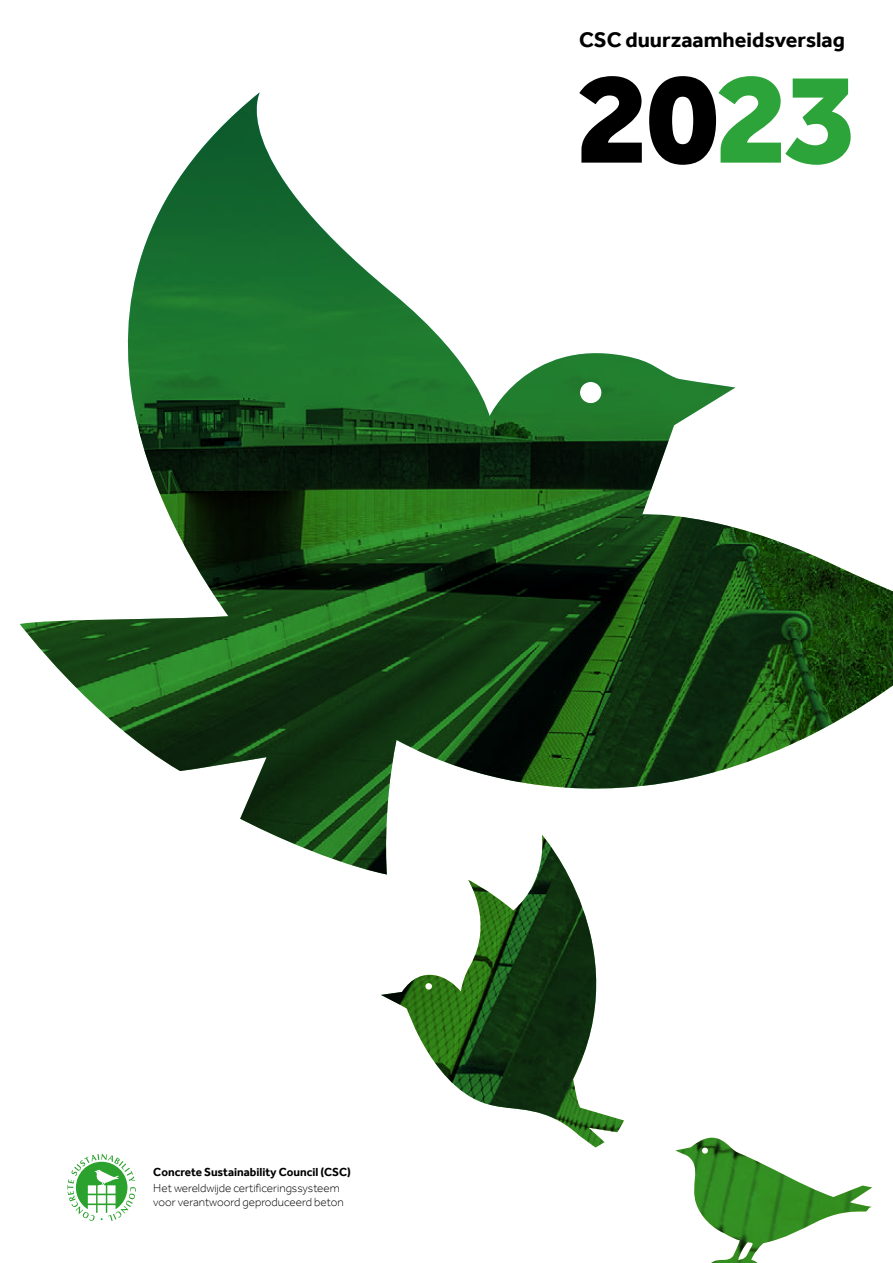
<style>
.page{position:relative;width:893px;height:1263px;background:#fff}
.page>*{position:absolute;margin:0;border:0;box-sizing:border-box;transform-origin:0 0}
.t1{font:800 133.5px "Effra";color:#000}
.t2{font:700 21.75px "Effra";color:#000}
.t3{font:300 12px/14.4px "Effra";color:#000}
.t4{font:700 12px "Effra";color:#000}
.s1{color:#2ca439}
</style>
<div class="page">
<img style="left:20px;top:93px;width:873px;height:1170px">
<h2 class="t2" style="left:579px;top:27px;width:267px">CSC duurzaamheidsverslag</h2>
<h1 class="t1" style="left:576px;top:38px;width:285px">20<span class="s1">23</span></h1>
<p class="t4" style="left:153px;top:1165px;width:199px">Concrete Sustainability Council (CSC)</p>
<p class="t3" style="left:153px;top:1181px;width:192px">Het wereldwijde certificeringssysteem voor verantwoord geproduceerd beton</p>
</div>
